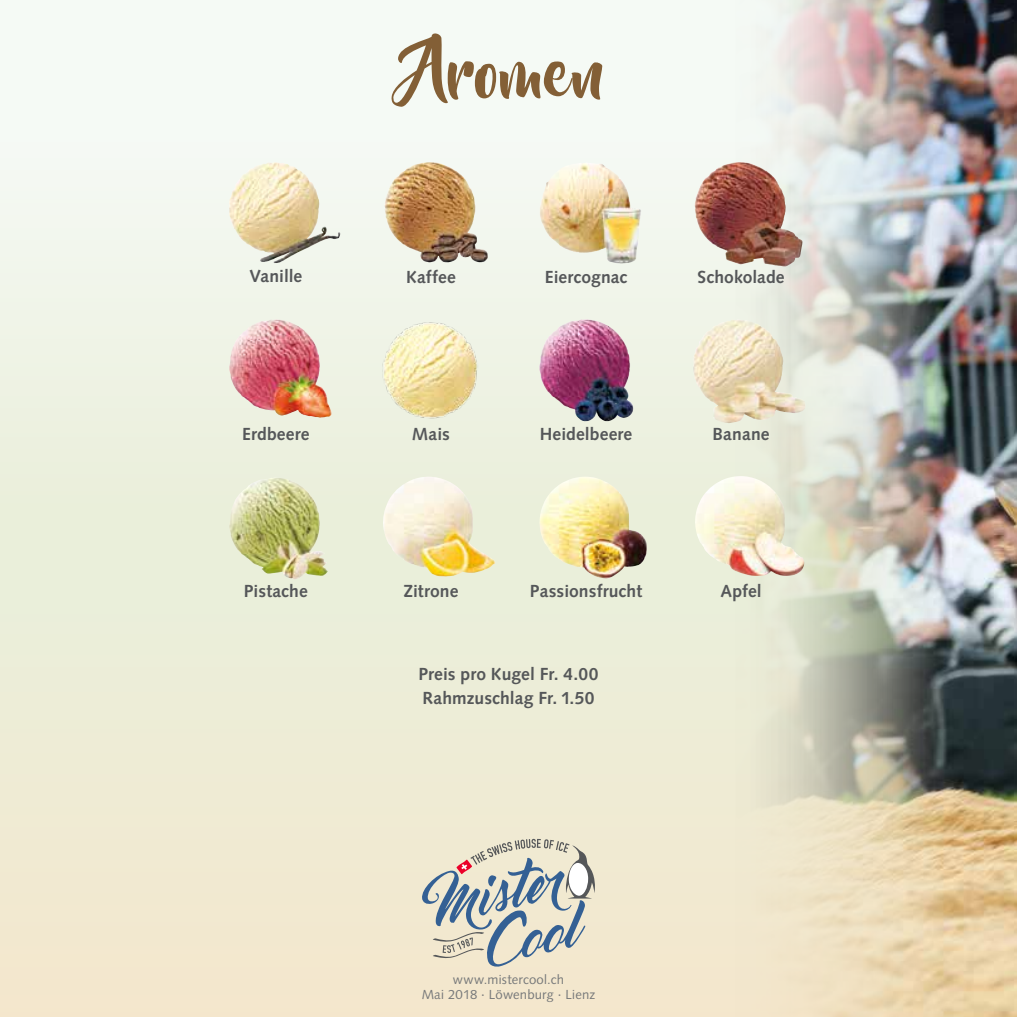
<style>
.page{position:relative;width:1017px;height:1017px;background:#fff}
.page>*{position:absolute;margin:0;border:0;box-sizing:border-box;transform-origin:0 0}
.t1{font:64.75px "Beyond The Mountains";letter-spacing:.005em;color:#835f36}
.t2{font:700 17.5px/24.2px "Syntax";letter-spacing:.005em;color:#555759}
.t3{font:13.12px/14.9px "Syntax";letter-spacing:.01em;color:#77797a;text-align:center}
</style>
<div class="page">
<div style="left:0;top:0;width:1017px;height:1017px;background:linear-gradient(to bottom,#f1f9f4,#eee7ca)"></div>
<img style="left:722px;top:0;width:295px;height:1017px">
<svg style="left:422px;top:839px;width:173px;height:128px;background:#c9c9c0"></svg>
<img style="left:384px;top:162px;width:104px;height:101px">
<img style="left:540px;top:163px;width:57px;height:90px">
<img style="left:694px;top:162px;width:109px;height:105px">
<img style="left:229px;top:319px;width:103px;height:99px">
<img style="left:366px;top:318px;width:130px;height:109px">
<img style="left:539px;top:319px;width:95px;height:103px">
<img style="left:693px;top:319px;width:75px;height:104px">
<img style="left:229px;top:478px;width:99px;height:102px">
<img style="left:383px;top:477px;width:112px;height:99px">
<img style="left:695px;top:476px;width:110px;height:100px">
<img style="left:539px;top:477px;width:108px;height:102px">
<img style="left:229px;top:162px;width:63px;height:100px">
<p class="t2" style="left:249px;top:264px;width:54px">Vanille</p>
<h1 class="t1" style="left:412px;top:38px;width:194px">Aromen</h1>
<p class="t2" style="left:406px;top:265px;width:51px">Kaffee</p>
<p class="t2" style="left:545px;top:265px;width:84px">Eiercognac</p>
<p class="t2" style="left:697px;top:265px;width:89px">Schokolade</p>
<p class="t2" style="left:242px;top:422px;width:69px">Erdbeere</p>
<p class="t2" style="left:412px;top:422px;width:40px">Mais</p>
<p class="t2" style="left:540px;top:422px;width:94px">Heidelbeere</p>
<p class="t2" style="left:713px;top:422px;width:59px">Banane</p>
<p class="t2" style="left:244px;top:579px;width:65px">Pistache</p>
<p class="t2" style="left:403px;top:579px;width:56px">Zitrone</p>
<p class="t2" style="left:530px;top:579px;width:114px">Passionsfrucht</p>
<p class="t2" style="left:720px;top:579px;width:43px">Apfel</p>
<p class="t2" style="left:418px;top:661px;width:181px">Preis pro Kugel Fr. 4.00<br>Rahmzuschlag Fr. 1.50</p>
<p class="t3" style="left:422px;top:972px;width:175px">www.mistercool.ch<br>Mai 2018 · Löwenburg · Lienz</p>
</div>
